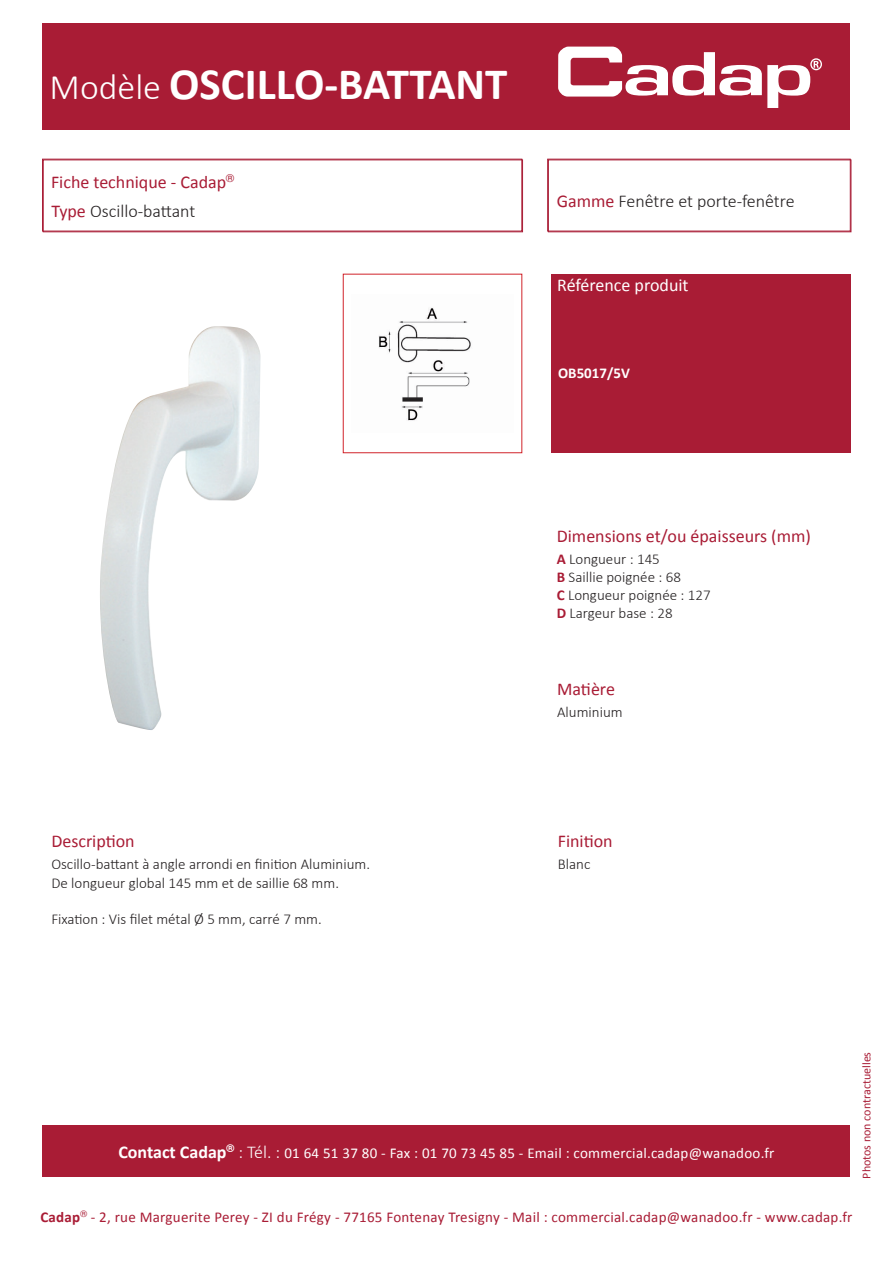
<style>
.page{position:relative;width:893px;height:1263px;background:#fff}
.page>*{position:absolute;margin:0;border:0;box-sizing:border-box;transform-origin:0 0}
.t1{font:700 45px "Calibri";color:#fff}
.t2{font:18px "Calibri";color:#a91c35}
.t3{font:300 18px "Calibri";color:#231f20}
.t4{font:18px "Calibri";color:#fff}
.t5{font:300 15px/18px "Calibri";color:#231f20}
.t6{font:15px "Calibri";letter-spacing:.015em;color:#a91c35}
.t7{font:15px "Calibri";letter-spacing:.015em;color:#fff}
.t8{font:700 15px "Calibri";color:#fff}
.t9{font:12px "Calibri";color:#a91c35}
.s1{font-weight:300;font-size:36px}
.s2{font-weight:400;color:#a91c35}
.s3{font-weight:700;color:#a91c35}
.s4{font-weight:700;font-size:18px}
.s5{font-weight:300;font-size:18px}
.s6{font-weight:700}
</style>
<div class="page">
<div style="left:43px;top:23px;width:807px;height:106px;background:#a91c35"></div>
<svg style="left:558px;top:47px;width:264px;height:61px"></svg>
<div style="left:42px;top:159px;width:480px;height:72px;border:1px solid #a91c35"></div>
<div style="left:43px;top:1125px;width:807px;height:51px;background:#a91c35"></div>
<div style="left:547px;top:159px;width:303px;height:72px;border:1px solid #a91c35"></div>
<div style="left:551px;top:274px;width:299px;height:179px;background:#a91c35"></div>
<div style="left:43px;top:160px;width:480px;height:72px;border:1px solid #a91c35"></div>
<div style="left:548px;top:160px;width:303px;height:72px;border:1px solid #a91c35"></div>
<div style="left:343px;top:274px;width:179px;height:179px;border:1px solid #d1232a"></div>
<img style="left:378px;top:307px;width:93px;height:114px">
<img style="left:100px;top:326px;width:161px;height:404px">
<h1 class="t1" style="left:50px;top:55px;width:459px"><span class="s1">Modèle</span> OSCILLO-BATTANT</h1>
<p class="t2" style="left:51px;top:171px;width:185px">Fiche technique - Cadap<sup>®</sup></p>
<p class="t3" style="left:51px;top:200px;width:145px"><span class="s2">Type</span> Oscillo-battant</p>
<p class="t3" style="left:557px;top:190px;width:240px"><span class="s2">Gamme</span> Fenêtre et porte-fenêtre</p>
<p class="t4" style="left:557px;top:274px;width:133px">Référence produit</p>
<p class="t8" style="left:558px;top:364px;width:73px">OB5017/5V</p>
<p class="t2" style="left:51px;top:830px;width:85px">Description</p>
<p class="t5" style="left:51px;top:855px;width:320px">Oscillo-battant à angle arrondi en finition Aluminium.<br>De longueur global 145 mm et de saillie 68 mm.</p>
<p class="t5" style="left:51px;top:909px;width:272px">Fixation : Vis filet métal Ø 5 mm, carré 7 mm.</p>
<p class="t2" style="left:557px;top:524px;width:256px">Dimensions et/ou épaisseurs (mm)</p>
<p class="t5" style="left:557px;top:550px;width:155px"><span class="s3">A</span> Longueur : 145<br><span class="s3">B</span> Saillie poignée : 68<br><span class="s3">C</span> Longueur poignée : 127<br><span class="s3">D</span> Largeur base : 28</p>
<p class="t2" style="left:557px;top:678px;width:59px">Matière</p>
<p class="t5" style="left:557px;top:703px;width:67px">Aluminium</p>
<p class="t2" style="left:558px;top:829px;width:56px">Finition</p>
<p class="t5" style="left:558px;top:855px;width:34px">Blanc</p>
<p class="t7" style="left:118px;top:1143px;width:658px"><span class="s4">Contact Cadap</span><sup>®</sup> <span class="s5">: Tél. :</span> 01 64 51 37 80 - Fax : 01 70 73 45 85 - Email : commercial.cadap@wanadoo.fr</p>
<p class="t9" style="left:859px;top:1179px;width:128px;rotate:-90deg">Photos non contractuelles</p>
<p class="t6" style="left:40px;top:1207px;width:814px"><span class="s6">Cadap</span><sup>®</sup> - 2, rue Marguerite Perey - ZI du Frégy - 77165 Fontenay Tresigny - Mail : commercial.cadap@wanadoo.fr - www.cadap.fr</p>
</div>
